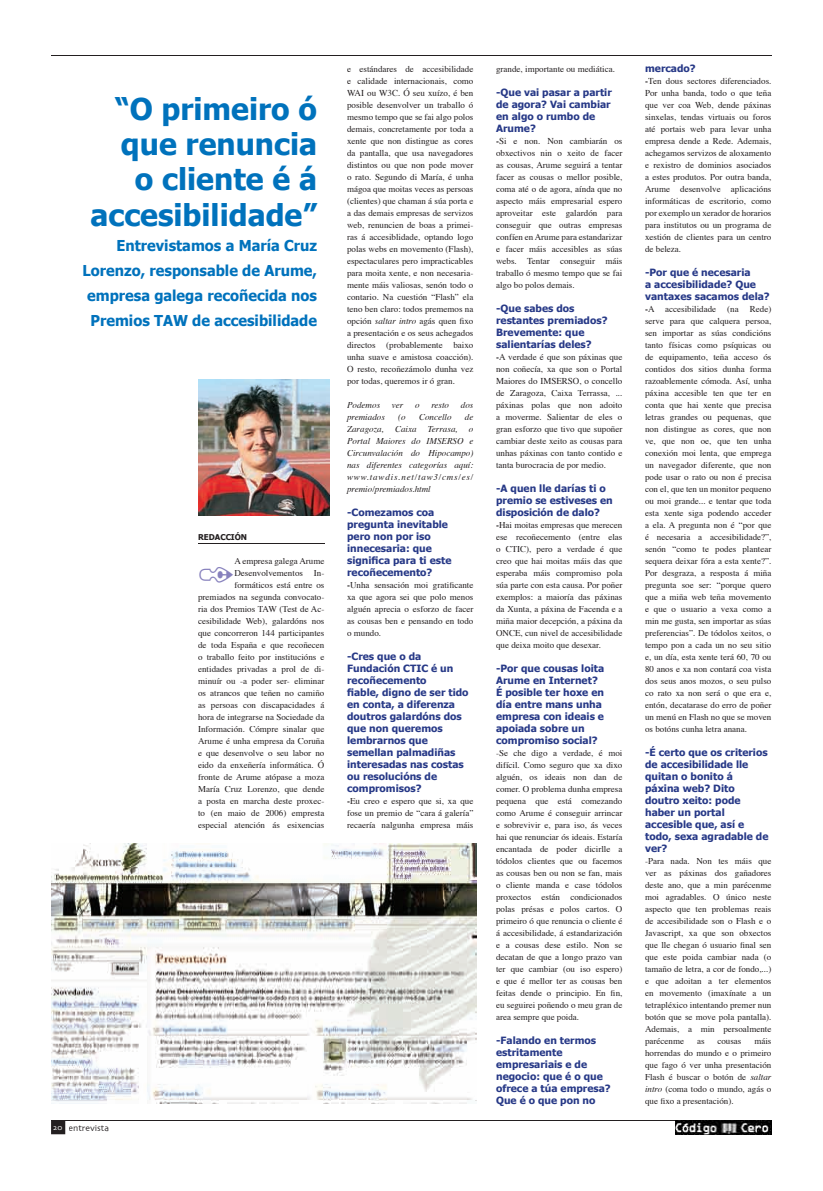
<style>
.page{position:relative;width:823px;height:1191px;background:#fff}
.page>*{position:absolute;margin:0;border:0;box-sizing:border-box;transform-origin:0 0}
.t1{font:700 30px/35px "Tahoma";color:#0072bc;text-align:right}
.t2{font:700 15px/25px "Tahoma";color:#0072bc;text-align:right}
.t3{font:700 10px/12px "Tahoma";color:#273987}
.t4{font:9px/12px "Times";color:#231f20;text-align:justify}
.t5{font:italic 9px/12px "Times";color:#231f20;text-align:justify}
.t6{font:9px "Skia";color:#231f20}
.t7{font:700 8px "Tahoma";letter-spacing:-.005em;color:#231f20}
.t8{font:8px "Skia";color:#fff}
.s1{font-style:italic}
.s2{font-weight:700}
</style>
<div class="page">
<hr style="left:65px;top:1120px;width:706px;height:1px;background:#231f20">
<svg style="left:51px;top:1120px;width:14px;height:14px"></svg>
<img style="left:675px;top:1120px;width:96px;height:14px">
<hr style="left:198px;top:543px;width:126px;height:1px;background:#231f20">
<img style="left:198px;top:380px;width:131px;height:136px">
<hr style="left:51px;top:55px;width:720px;height:1px;background:#231f20">
<img style="left:51px;top:843px;width:425px;height:260px">
<h1 class="t1" style="left:90px;top:91px;width:228px">“O primeiro ó que renuncia<br>o cliente é á accesibilidade”</h1>
<h2 class="t2" style="left:82px;top:232px;width:236px">Entrevistamos a María Cruz<br>Lorenzo, responsable de Arume, empresa galega recoñecida nos<br>Premios TAW de accesibilidade</h2>
<p class="t7" style="left:198px;top:532px;width:50px">REDACCIÓN</p>
<p class="t4" style="left:198px;top:556px;width:128px;text-align:right">A empresa galega Arume<br>Desenvolvementos In&shy;formáticos está entre os premiados na segunda convocato&shy;ria dos Premios TAW (Test de Ac&shy;cesibilidade Web), galardóns nos que concorreron 144 participantes de toda España e que recoñecen o traballo feito por institucións e entidades privadas a prol de di&shy;minuír ou -a poder ser- eliminar os atrancos que teñen no camiño as persoas con discapacidades á hora de integrarse na Sociedade da<br>Información. Cómpre sinalar que<br>Arume é unha empresa da Coruña e que desenvolve o seu labor no eido da enxeñería informática. Ó fronte de Arume atópase a moza<br>María Cruz Lorenzo, que dende a posta en marcha deste proxec&shy;to (en maio de 2006) empresta especial atención ás esixencias</p>
<p class="t4" style="left:347px;top:64px;width:128px">e estándares de accesibilidade e calidade internacionais, como WAI ou W3C. Ó seu xuízo, é ben posible desenvolver un traballo ó mesmo tempo que se fai algo polos demais, concretamente por toda a xente que non distingue as cores da pantalla, que usa navegadores distintos ou que non pode mover o rato. Segundo di María, é unha mágoa que moitas veces as persoas (clientes) que chaman á súa porta e a das demais empresas de servizos web, renuncien de boas a primei&shy;ras á accesiblidade, optando logo polas webs en movemento (Flash), espectaculares pero impracticables para moita xente, e non necesaria&shy;mente máis valiosas, senón todo o contario. Na cuestión “Flash” ela teno ben claro: todos prememos na opción <span class="s1">saltar intro</span> agás quen fixo a presentación e os seus achegados directos (probablemente baixo unha suave e amistosa coacción).<br>O resto, recoñezámolo dunha vez por todas, queremos ir ó gran.</p>
<p class="t5" style="left:347px;top:400px;width:34px">Podemos</p>
<p class="t5" style="left:391px;top:400px;width:13px">ver</p>
<p class="t5" style="left:415px;top:400px;width:6px">o</p>
<p class="t5" style="left:431px;top:400px;width:19px">resto</p>
<p class="t5" style="left:460px;top:400px;width:14px">dos</p>
<p class="t5" style="left:347px;top:412px;width:39px">premiados</p>
<p class="t5" style="left:398px;top:412px;width:9px">(o</p>
<p class="t5" style="left:419px;top:412px;width:34px">Concello</p>
<p class="t5" style="left:347px;top:412px;width:128px;text-indent:118px">de Zaragoza, Caixa Terrasa, o Portal Maiores do IMSERSO e Circunvalación do Hipocampo) nas diferentes categorías aquí: www.tawdis.net/taw3/cms/es/ premio/premiados.html</p>
<p class="t3" style="left:347px;top:506px;width:106px">-Comezamos coa pregunta inevitable pero non por iso innecesaria: que significa para ti este recoñecemento?</p>
<p class="t4" style="left:347px;top:580px;width:128px"><span class="s2">-</span>Unha sensación moi gratificante xa que agora sei que polo menos alguén aprecia o esforzo de facer as cousas ben e pensando en todo o mundo.</p>
<p class="t3" style="left:347px;top:650px;width:123px">-Cres que o da<br>Fundación CTIC é un recoñecemento<br>fiable, digno de ser tido en conta, a diferenza doutros galardóns dos que non queremos lembrarnos que semellan palmadiñas interesadas nas costas ou resolucións de compromisos?</p>
<p class="t4" style="left:347px;top:796px;width:128px"><span class="s2">-</span>Eu creo e espero que si, xa que fose un premio de “cara á galería” recaería nalgunha empresa máis</p>
<p class="t6" style="left:69px;top:1123px;width:42px">entrevista</p>
<p class="t8" style="left:53px;top:1122px;width:11px">20</p>
<p class="t4" style="left:496px;top:64px;width:120px">grande, importante ou mediática.</p>
<p class="t3" style="left:496px;top:86px;width:117px">-Que vai pasar a partir de agora? Vai cambiar en algo o rumbo de<br>Arume?</p>
<p class="t4" style="left:496px;top:136px;width:128px"><span class="s2">-</span>Si e non. Non cambiarán os obxectivos nin o xeito de facer as cousas, Arume seguirá a tentar facer as cousas o mellor posible, coma até o de agora, aínda que no aspecto máis empresarial espero aproveitar este galardón para conseguir que outras empresas confíen en Arume para estandarizar e facer máis accesibles as súas webs. Tentar conseguir máis traballo ó mesmo tempo que se fai algo bo polos demais.</p>
<p class="t3" style="left:496px;top:302px;width:113px">-Que sabes dos restantes premiados?<br>Brevemente: que salientarías deles?</p>
<p class="t4" style="left:496px;top:352px;width:128px"><span class="s2">-</span>A verdade é que son páxinas que non coñecía, xa que son o Portal Maiores do IMSERSO, o concello de Zaragoza, Caixa Terrassa, ... páxinas polas que non adoito a moverme. Salientar de eles o gran esforzo que tivo que supoñer cambiar deste xeito as cousas para unhas páxinas con tanto contido e tanta burocracia de por medio.</p>
<p class="t3" style="left:496px;top:482px;width:118px">-A quen lle darías ti o premio se estiveses en disposición de dalo?</p>
<p class="t4" style="left:496px;top:520px;width:128px"><span class="s2">-</span>Hai moitas empresas que merecen ese recoñecemento (entre elas o CTIC), pero a verdade é que creo que hai moitas máis das que esperaba máis compromiso pola súa parte con esta causa. Por poñer exemplos: a maioría das páxinas da Xunta, a páxina de Facenda e a miña maior decepción, a páxina da ONCE, cun nivel de accesibilidade que deixa moito que desexar.</p>
<p class="t3" style="left:496px;top:662px;width:109px">-Por que cousas loita<br>Arume en Internet?<br>É posible ter hoxe en día entre mans unha empresa con ideais e apoiada sobre un compromiso social?</p>
<p class="t4" style="left:496px;top:748px;width:128px">-Se che digo a verdade, é moi difícil. Como seguro que xa dixo alguén, os ideais non dan de comer. O problema dunha empresa pequena que está comezando como Arume é conseguir arrincar e sobrevivir e, para iso, ás veces hai que renunciar ós ideais. Estaría encantada de poder dicirlle a tódolos clientes que ou facemos as cousas ben ou non se fan, mais o cliente manda e case tódolos proxectos están condicionados polas présas e polos cartos. O primeiro ó que renuncia o cliente é á accesibilidade, á estandarización e a cousas dese estilo. Non se decatan de que a longo prazo van ter que cambiar (ou iso espero) e que é mellor ter as cousas ben feitas dende o principio. En fin, eu seguirei poñendo o meu gran de area sempre que poida.</p>
<p class="t3" style="left:496px;top:1034px;width:116px">-Falando en termos estritamente empresariais e de negocio: que é o que ofrece a túa empresa?<br>Que é o que pon no</p>
<p class="t3" style="left:644px;top:62px;width:52px">mercado?</p>
<p class="t4" style="left:644px;top:76px;width:128px"><span class="s2">-</span>Ten dous sectores diferenciados.<br>Por unha banda, todo o que teña que ver coa Web, dende páxinas sinxelas, tendas virtuais ou foros até portais web para levar unha empresa dende a Rede. Ademais, achegamos servizos de aloxamento e rexistro de dominios asociados a estes produtos. Por outra banda, Arume desenvolve aplicacións informáticas de escritorio, como por exemplo un xerador de horarios para institutos ou un programa de xestión de clientes para un centro de beleza.</p>
<p class="t3" style="left:644px;top:266px;width:126px">-Por que é necesaria<br>a accesibilidade? Que vantaxes sacamos dela?</p>
<p class="t4" style="left:644px;top:304px;width:128px"><span class="s2">-</span>A accesibilidade (na Rede) serve para que calquera persoa, sen importar as súas condicións tanto físicas como psíquicas ou de equipamento, teña acceso ós contidos dos sitios dunha forma razoablemente cómoda. Así, unha páxina accesible ten que ter en conta que hai xente que precisa letras grandes ou pequenas, que non distingue as cores, que non ve, que non oe, que ten unha conexión moi lenta, que emprega un navegador diferente, que non pode usar o rato ou non é precisa con el, que ten un monitor pequeno ou moi grande... e tentar que toda esta xente siga podendo acceder a ela. A pregunta non é “por que é necesaria a accesibilidade?”, senón “como te podes plantear sequera deixar fóra a esta xente?”.<br>Por desgraza, a resposta á miña pregunta soe ser: “porque quero que a miña web teña movemento e que o usuario a vexa como a min me gusta, sen importar as súas preferencias”. De tódolos xeitos, o tempo pon a cada un no seu sitio e, un día, esta xente terá 60, 70 ou 80 anos e xa non contará coa vista dos seus anos mozos, o seu pulso co rato xa non será o que era e, entón, decatarase do erro de poñer un menú en Flash no que se moven os botóns cunha letra anana.</p>
<p class="t3" style="left:644px;top:746px;width:125px">-É certo que os criterios de accesibilidade lle quitan o bonito á páxina web? Dito doutro xeito: pode haber un portal accesible que, así e todo, sexa agradable de ver?</p>
<p class="t4" style="left:644px;top:856px;width:128px">-Para nada. Non tes máis que ver as páxinas dos gañadores deste ano, que a min parécenme moi agradables. O único neste aspecto que ten problemas reais de accesibilidade son o Flash e o Javascript, xa que son obxectos que lle chegan ó usuario final sen que este poida cambiar nada (o tamaño de letra, a cor de fondo,...) e que adoitan a ter elementos en movemento (imaxínate a un tetrapléxico intentando premer nun botón que se move pola pantalla).<br>Ademais, a min persoalmente parécenme</p>
<p class="t4" style="left:644px;top:1036px;width:128px;text-indent:109px">máis horrendas do mundo e o primeiro que fago ó ver unha presentación Flash é buscar o botón de <span class="s1">saltar intro</span> (coma todo o mundo, agás o que fixo a presentación).</p>
<p class="t4" style="left:696px;top:1036px;width:9px">as</p>
<p class="t4" style="left:717px;top:1036px;width:25px">cousas</p>
</div>
